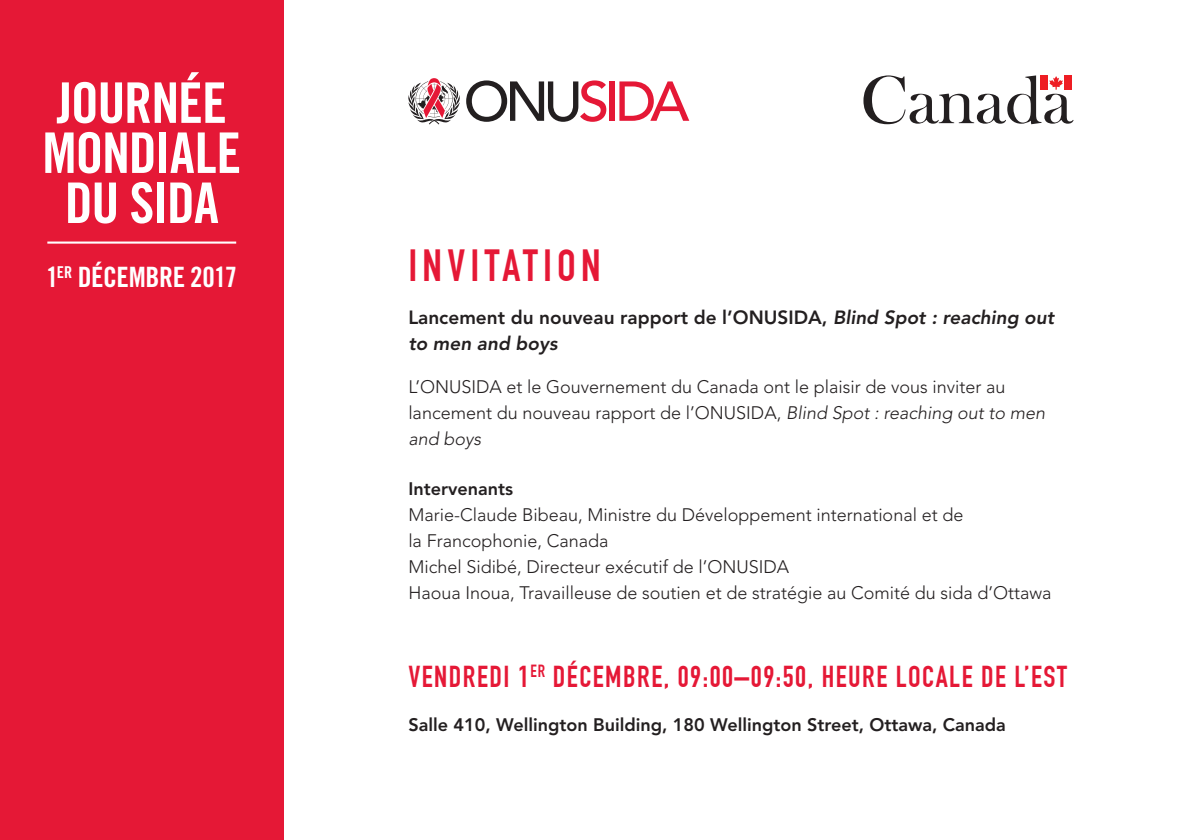
<style>
.page{position:relative;width:1191px;height:840px;background:#fff}
.page>*{position:absolute;margin:0;border:0;box-sizing:border-box;transform-origin:0 0}
.t1{font:56px/50px "Trade Gothic Bold Cond Twenty";letter-spacing:-.025em;color:#fff;text-align:center}
.t2{font:700 44px "DIN Condensed";letter-spacing:.12em;color:#e51836}
.t3{font:700 29.6px "DIN Condensed";letter-spacing:.05em;color:#e51836}
.t4{font:28px "Trade Gothic Bold Cond Twenty";letter-spacing:-.015em;color:#fff}
.t5{font:800 19px/26px "Avenir";color:#231f20}
.t6{font:300 18px/26px "Avenir";color:#231f20}
.t7{font:800 18px "Avenir";color:#231f20}
.s1{font-style:italic}
</style>
<div class="page">
<div style="left:0;top:0;width:283px;height:839px;background:#e51836"></div>
<svg style="left:863px;top:75px;width:210px;height:49px"></svg>
<hr style="left:47px;top:241px;width:189px;height:2px;background:#fff">
<svg style="left:408px;top:78px;width:52px;height:46px"></svg>
<svg style="left:466px;top:80px;width:140px;height:42px"></svg>
<div style="left:609px;top:81px;width:6px;height:40px;background:#e51836"></div>
<svg style="left:619px;top:81px;width:70px;height:40px"></svg>
<h1 class="t1" style="left:42px;top:77px;width:200px">JOURNÉE<br>MONDIALE<br>DU SIDA</h1>
<h3 class="t4" style="left:46px;top:260px;width:193px">1<sup>ER</sup> DÉCEMBRE 2017</h3>
<h2 class="t2" style="left:408px;top:240px;width:194px">INVITATION</h2>
<p class="t5" style="left:408px;top:304px;width:647px">Lancement du nouveau rapport de l’ONUSIDA, <span class="s1">Blind Spot : reaching out to men and boys</span></p>
<p class="t6" style="left:408px;top:374px;width:638px">L’ONUSIDA et le Gouvernement du Canada ont le plaisir de vous inviter au lancement du nouveau rapport de l’ONUSIDA, <span class="s1">Blind Spot : reaching out to men and boys</span></p>
<p class="t7" style="left:408px;top:478px;width:106px">Intervenants</p>
<p class="t6" style="left:408px;top:502px;width:645px">Marie-Claude Bibeau, Ministre du Développement international et de<br>la Francophonie, Canada<br>Michel Sidibé, Directeur exécutif de l’ONUSIDA<br>Haoua Inoua, Travailleuse de soutien et de stratégie au Comité du sida d’Ottawa</p>
<h3 class="t3" style="left:408px;top:658px;width:660px">VENDREDI 1<sup>ER</sup> DÉCEMBRE, 09:00–09:50, HEURE LOCALE DE L’EST</h3>
<p class="t7" style="left:408px;top:713px;width:599px">Salle 410, Wellington Building, 180 Wellington Street, Ottawa, Canada</p>
</div>
